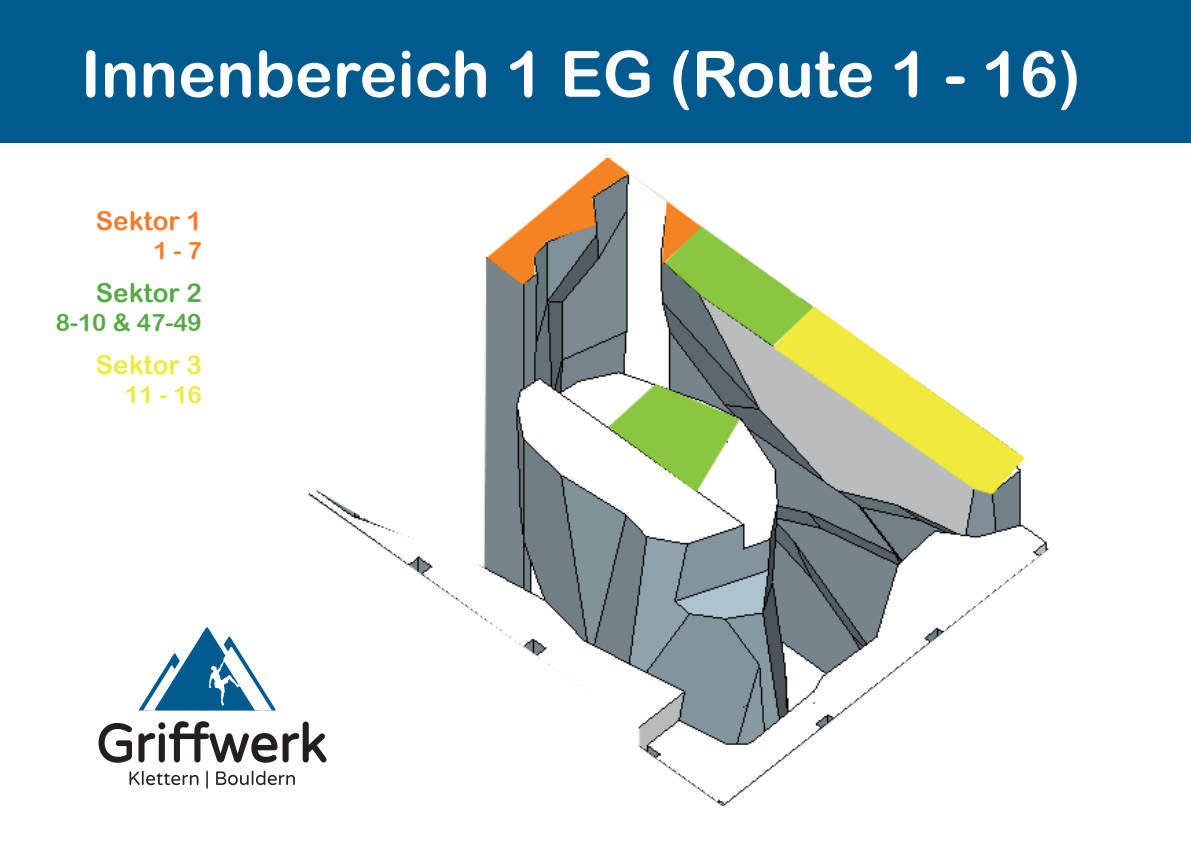
<style>
.page{position:relative;width:1191px;height:842px;background:#fff}
.page>*{position:absolute;margin:0;border:0;box-sizing:border-box;transform-origin:0 0}
.t1{font:64px "Arial Rounded MT Bold";color:#fff}
.t2{font:26px "Arial Rounded MT Bold";color:#efea3b}
.t3{font:26px "Arial Rounded MT Bold";color:#56aa45}
.t4{font:26px "Arial Rounded MT Bold";color:#f47b2c}
.t5{font:24px "Arial Rounded MT Bold";color:#56aa45}
.t6{font:24px "Arial Rounded MT Bold";color:#efea3b}
.t7{font:24px "Arial Rounded MT Bold";color:#f47b2c}
</style>
<div class="page">
<div style="left:0;top:0;width:1191px;height:142px;background:#015a8d"></div>
<img style="left:308px;top:158px;width:741px;height:648px">
<svg style="left:129px;top:771px;width:69px;height:14px"></svg>
<svg style="left:206px;top:771px;width:2px;height:18px"></svg>
<svg style="left:216px;top:771px;width:79px;height:14px"></svg>
<svg style="left:99px;top:723px;width:33px;height:40px"></svg>
<svg style="left:138px;top:733px;width:17px;height:29px"></svg>
<div style="left:158px;top:722px;width:7px;height:7px;background:#231f20;border-radius:3px"></div>
<div style="left:159px;top:733px;width:6px;height:29px;background:#231f20;border-radius:3px"></div>
<svg style="left:169px;top:721px;width:157px;height:42px"></svg>
<svg style="left:139px;top:627px;width:137px;height:83px"></svg>
<p class="t1" style="left:81px;top:36px;width:1001px">Innenbereich 1 EG (Route 1 - 16)</p>
<p class="t4" style="left:96px;top:206px;width:107px">Sektor 1</p>
<p class="t7" style="left:153px;top:237px;width:50px">1 - 7</p>
<p class="t3" style="left:96px;top:278px;width:107px">Sektor 2</p>
<p class="t5" style="left:56px;top:308px;width:148px">8-10 &amp; 47-49</p>
<p class="t2" style="left:96px;top:349px;width:107px">Sektor 3</p>
<p class="t6" style="left:125px;top:380px;width:79px">11 - 16</p>
</div>
